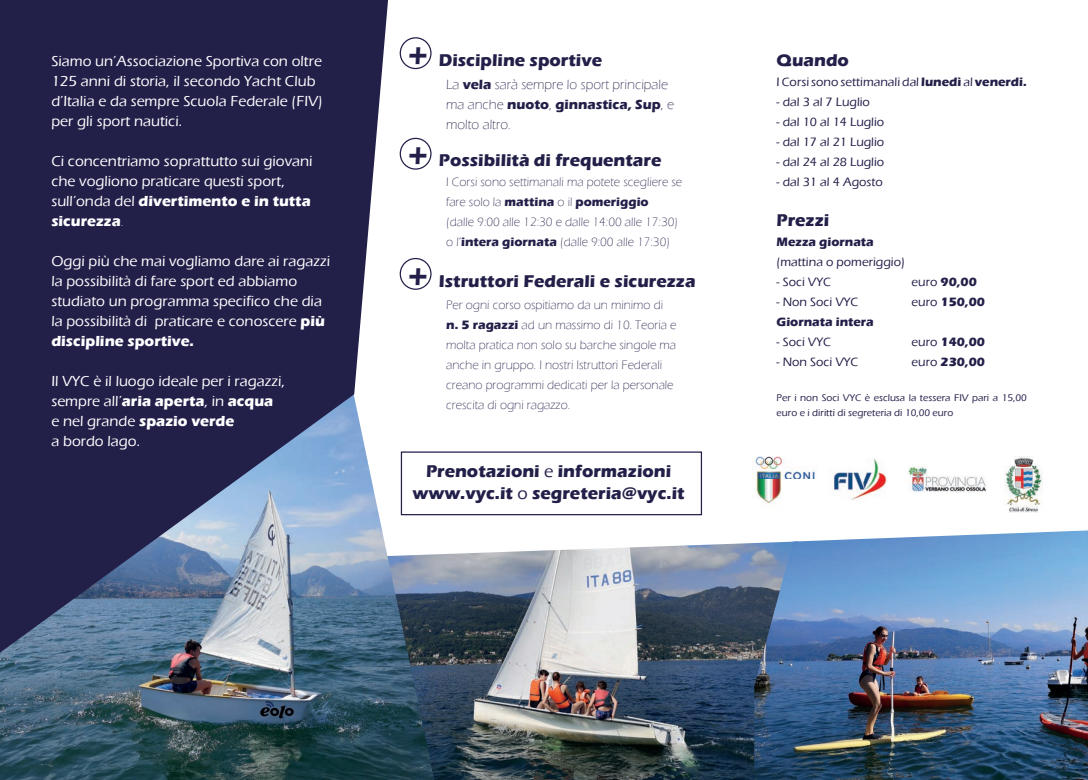
<style>
.page{position:relative;width:1088px;height:780px;background:#fff}
.page>*{position:absolute;margin:0;border:0;box-sizing:border-box;transform-origin:0 0}
.t1{font:700 17.5px/22.5px "Eras ITC";color:#221f49;text-align:center}
.t2{font:500 15px/20px "Eras ITC";color:#fff}
.t3{font:300 13.75px/20px "Eras ITC";color:#221f49}
.t4{font:300 12.5px/20px "Eras ITC";color:#221f49}
.t5{font:500 12.5px "Eras ITC";color:#221f49}
.t6{font:700 12.5px "Eras ITC";color:#221f49}
.t7{font:500 10px/15px "Eras ITC";color:#221f49}
.s1{font-weight:700}
.s2{font-weight:300}
.s3{font-size:30px}
.s4{font-weight:500}
</style>
<div class="page">
<img style="left:434px;top:543px;width:320px;height:237px">
<img style="left:0;top:451px;width:434px;height:329px">
<svg style="left:0;top:0;width:388px;height:652px;background:#3e4167"></svg>
<img style="left:754px;top:530px;width:334px;height:250px">
<div style="left:400px;top:37px;width:31px;height:32px;border:1px solid #221f49;border-radius:50%"></div>
<div style="left:400px;top:138px;width:31px;height:32px;border:1px solid #221f49;border-radius:50%"></div>
<div style="left:400px;top:258px;width:31px;height:32px;border:1px solid #221f49;border-radius:50%"></div>
<img style="left:1004px;top:456px;width:38px;height:56px">
<img style="left:908px;top:467px;width:78px;height:25px">
<img style="left:755px;top:456px;width:61px;height:48px">
<img style="left:833px;top:459px;width:54px;height:41px">
<div style="left:401px;top:451px;width:301px;height:64px;border:1px solid #221f49"></div>
<p class="t2" style="left:51px;top:51px;width:273px">Siamo un’Associazione Sportiva con oltre 125 anni di storia, il secondo Yacht Club d’Italia e da sempre Scuola Federale (FIV) per gli sport nautici.</p>
<p class="t2" style="left:51px;top:151px;width:263px">Ci concentriamo soprattutto sui giovani che vogliono praticare questi sport, sull’onda del <span class="s1">divertimento e in tutta sicurezza</span><span class="s2">.</span></p>
<p class="t2" style="left:51px;top:251px;width:280px">Oggi più che mai vogliamo dare ai ragazzi la possibilità di fare sport ed abbiamo studiato un programma specifico che dia la possibilità di praticare e conoscere <span class="s1">più discipline sportive.</span></p>
<p class="t2" style="left:51px;top:371px;width:235px">Il VYC è il luogo ideale per i ragazzi, sempre all’<span class="s1">aria aperta</span>, in <span class="s1">acqua </span>e nel grande <span class="s1">spazio verde<br></span>a bordo lago.</p>
<p class="t1" style="left:408px;top:49px;width:195px"><span class="s3">+</span> Discipline sportive</p>
<p class="t3" style="left:446px;top:74px;width:229px">La <span class="s1">vela</span> sarà sempre lo sport principale ma anche <span class="s1">nuoto</span>, <span class="s1">ginnastica, Sup</span>, e molto altro.</p>
<p class="t1" style="left:408px;top:149px;width:255px"><span class="s3">+</span> Possibilità di frequentare</p>
<p class="t4" style="left:446px;top:172px;width:237px">I Corsi sono settimanali ma potete scegliere se fare solo la <span class="s1">mattina</span> o il <span class="s1">pomeriggio<br></span>(dalle 9:00 alle 12:30 e dalle 14:00 alle 17:30) o l’<span class="s1">intera giornata</span> (dalle 9:00 alle 17:30)</p>
<p class="t1" style="left:408px;top:269px;width:289px"><span class="s3">+</span> Istruttori Federali e sicurezza</p>
<p class="t4" style="left:446px;top:295px;width:232px">Per ogni corso ospitiamo da un minimo di <span class="s1">n. 5 ragazzi</span> ad un massimo di 10. Teoria e molta pratica non solo su barche singole ma anche in gruppo. I nostri Istruttori Federali creano programmi dedicati per la personale crescita di ogni ragazzo.</p>
<p class="t1" style="left:413px;top:459px;width:273px">Prenotazioni <span class="s4">e</span> informazioni www.vyc.it <span class="s4">o</span> segreteria@vyc.it</p>
<p class="t1" style="left:776px;top:49px;width:74px">Quando</p>
<p class="t5" style="left:776px;top:75px;width:252px">I Corsi sono settimanali dal <span class="s1">lunedì</span> al <span class="s1">venerdi.</span></p>
<p class="t5" style="left:776px;top:95px;width:95px">- dal 3 al 7 Luglio</p>
<p class="t5" style="left:776px;top:115px;width:109px">- dal 10 al 14 Luglio</p>
<p class="t5" style="left:776px;top:135px;width:109px">- dal 17 al 21 Luglio</p>
<p class="t5" style="left:776px;top:155px;width:109px">- dal 24 al 28 Luglio</p>
<p class="t5" style="left:776px;top:175px;width:108px">- dal 31 al 4 Agosto</p>
<p class="t1" style="left:776px;top:209px;width:54px">Prezzi</p>
<p class="t6" style="left:776px;top:235px;width:99px">Mezza giornata</p>
<p class="t5" style="left:776px;top:255px;width:130px">(mattina o pomeriggio)</p>
<p class="t5" style="left:776px;top:275px;width:56px">- Soci VYC</p>
<p class="t6" style="left:911px;top:275px;width:67px"><span class="s4">euro</span> 90,00</p>
<p class="t5" style="left:776px;top:295px;width:83px">- Non Soci VYC</p>
<p class="t6" style="left:911px;top:295px;width:75px"><span class="s4">euro</span> 150,00</p>
<p class="t6" style="left:776px;top:315px;width:99px">Giornata intera</p>
<p class="t5" style="left:776px;top:335px;width:56px">- Soci VYC</p>
<p class="t6" style="left:911px;top:335px;width:75px"><span class="s4">euro</span> 140,00</p>
<p class="t5" style="left:776px;top:355px;width:83px">- Non Soci VYC</p>
<p class="t6" style="left:911px;top:355px;width:75px"><span class="s4">euro</span> 230,00</p>
<p class="t7" style="left:776px;top:390px;width:252px">Per i non Soci VYC è esclusa la tessera FIV pari a 15,00 euro e i diritti di segreteria di 10,00 euro</p>
</div>
